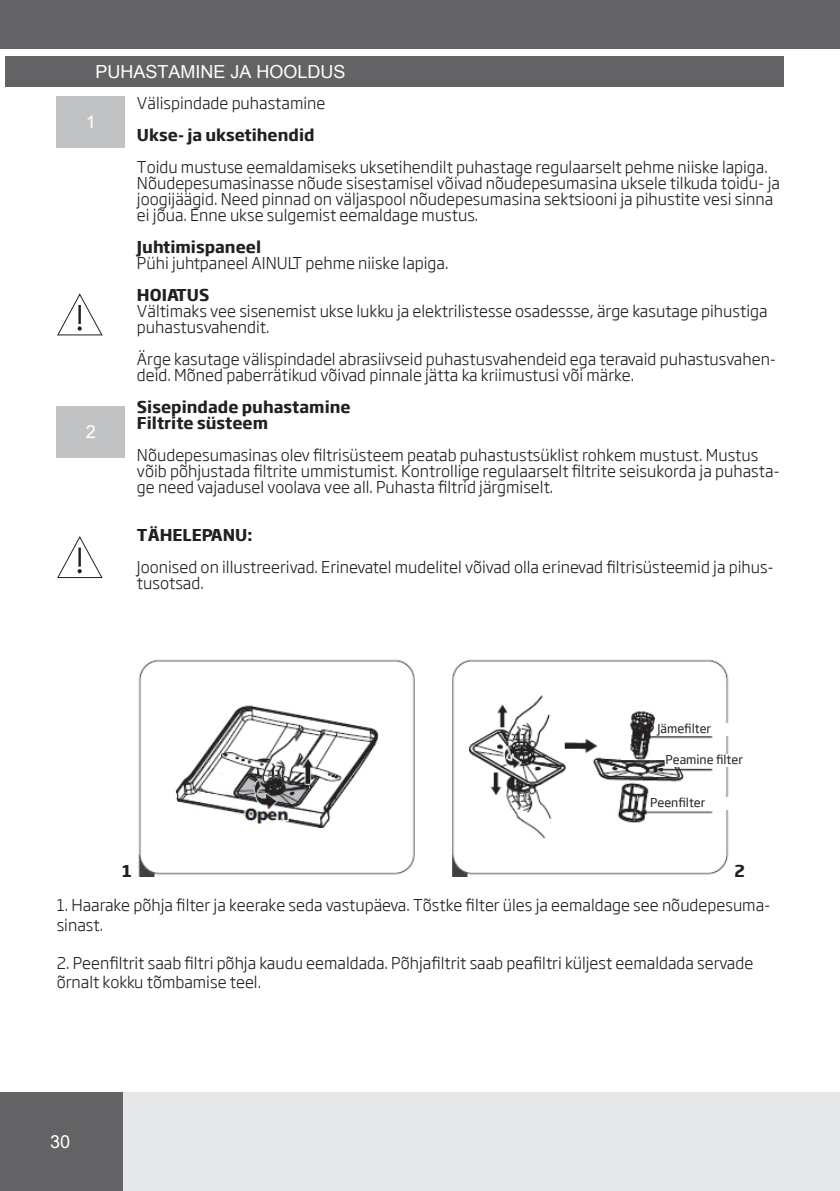
<style>
.page{position:relative;width:840px;height:1191px;background:#fff}
.page>*{position:absolute;margin:0;border:0;box-sizing:border-box;transform-origin:0 0}
.BODY-PODSTAWOWE_szan{font:18px "Arial Unicode MS";color:#fff}
.Arial_10_regular{font:300 16px/16px "Soho Gothic Pro";color:#231f20}
.Arial_10_regular-2{font:700 16px "Soho Gothic Pro";color:#231f20}
.t1{font:12px "Soho Gothic Pro";color:#231f20}
</style>
<div class="page">
<div style="left:5px;top:57px;width:777px;height:30px;background:#636366"></div>
<div style="left:57px;top:96px;width:68px;height:51px;background:#c1c2c4"></div>
<div style="left:0;top:0;width:839px;height:49px;background:#636366"></div>
<div style="left:0;top:1092px;width:839px;height:99px;background:#e6e7e9"></div>
<div style="left:0;top:1092px;width:122px;height:99px;background:#636366"></div>
<svg style="left:57px;top:293px;width:46px;height:43px"></svg>
<div style="left:57px;top:406px;width:68px;height:51px;background:#c1c2c4"></div>
<svg style="left:57px;top:536px;width:46px;height:42px"></svg>
<img style="left:138px;top:659px;width:591px;height:217px">
<div style="left:657px;top:723px;width:108px;height:13px;background:#fff"></div>
<div style="left:665px;top:754px;width:108px;height:13px;background:#fff"></div>
<div style="left:649px;top:797px;width:109px;height:12px;background:#fff"></div>
<p class="BODY-PODSTAWOWE_szan" style="left:95px;top:59px;width:252px">PUHASTAMINE JA HOOLDUS</p>
<p class="Arial_10_regular" style="left:137px;top:94px;width:190px">Välispindade puhastamine</p>
<p class="Arial_10_regular-2" style="left:137px;top:122px;width:179px">Ukse- ja uksetihendid</p>
<p class="Arial_10_regular" style="left:137px;top:158px;width:632px">Toidu mustuse eemaldamiseks uksetihendilt puhastage regulaarselt pehme niiske lapiga.</p>
<p class="Arial_10_regular" style="left:137px;top:174px;width:644px">Nõudepesumasinasse nõude sisestamisel võivad nõudepesumasina uksele tilkuda toidu- ja joogijäägid. Need pinnad on väljaspool nõudepesumasina sektsiooni ja pihustite vesi sinna ei jõua. Enne ukse sulgemist eemaldage mustus.</p>
<p class="Arial_10_regular-2" style="left:137px;top:234px;width:126px">Juhtimispaneel</p>
<p class="Arial_10_regular" style="left:137px;top:254px;width:313px">Pühi juhtpaneel AINULT pehme niiske lapiga.</p>
<p class="Arial_10_regular-2" style="left:137px;top:282px;width:74px">HOIATUS</p>
<p class="Arial_10_regular" style="left:137px;top:302px;width:631px">Vältimaks vee sisenemist ukse lukku ja elektrilistesse osadessse, ärge kasutage pihustiga puhastusvahendit.</p>
<p class="Arial_10_regular" style="left:137px;top:350px;width:640px">Ärge kasutage välispindadel abrasiivseid puhastusvahendeid ega teravaid puhastusvahen&shy;deid. Mõned paberrätikud võivad pinnale jätta ka kriimustusi või märke.</p>
<p class="Arial_10_regular-2" style="left:137px;top:394px;width:215px">Sisepindade puhastamine</p>
<p class="Arial_10_regular-2" style="left:137px;top:410px;width:133px">Filtrite süsteem</p>
<p class="Arial_10_regular" style="left:137px;top:446px;width:644px">Nõudepesumasinas olev filtrisüsteem peatab puhastustsüklist rohkem mustust. Mustus võib põhjustada filtrite ummistumist. Kontrollige regulaarselt filtrite seisukorda ja puhasta&shy;ge need vajadusel voolava vee all. Puhasta filtrid järgmiselt.</p>
<p class="Arial_10_regular-2" style="left:137px;top:522px;width:117px">TÄHELEPANU:</p>
<p class="Arial_10_regular" style="left:137px;top:558px;width:638px">Joonised on illustreerivad. Erinevatel mudelitel võivad olla erinevad filtrisüsteemid ja pihus&shy;tusotsad.</p>
<p class="BODY-PODSTAWOWE_szan" style="left:86px;top:109px;width:12px">1</p>
<p class="BODY-PODSTAWOWE_szan" style="left:86px;top:418px;width:12px">2</p>
<p class="t1" style="left:657px;top:719px;width:55px">Jämefilter</p>
<p class="t1" style="left:665px;top:750px;width:79px">Peamine filter</p>
<p class="t1" style="left:649px;top:792px;width:57px">Peenfilter</p>
<p class="Arial_10_regular-2" style="left:122px;top:858px;width:11px">1</p>
<p class="Arial_10_regular-2" style="left:734px;top:858px;width:12px">2</p>
<p class="Arial_10_regular" style="left:57px;top:895px;width:714px;line-height:19.2px">1. Haarake põhja filter ja keerake seda vastupäeva. Tõstke filter üles ja eemaldage see nõudepesuma&shy;sinast.</p>
<p class="Arial_10_regular" style="left:57px;top:952px;width:697px;line-height:19.2px">2. Peenfiltrit saab filtri põhja kaudu eemaldada. Põhjafiltrit saab peafiltri küljest eemaldada servade õrnalt kokku tõmbamise teel.</p>
<p class="BODY-PODSTAWOWE_szan" style="left:50px;top:1128px;width:22px">30</p>
</div>
